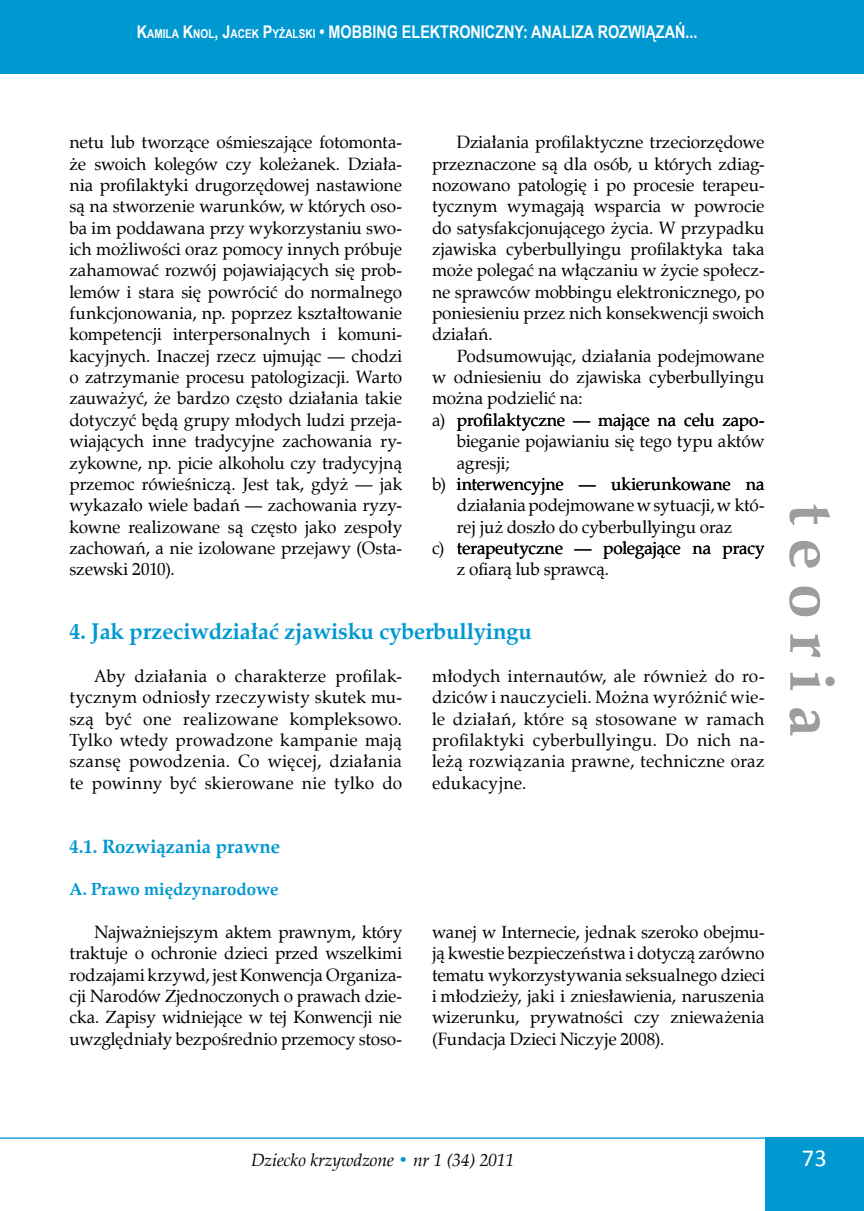
<style>
.page{position:relative;width:864px;height:1211px;background:#fff}
.page>*{position:absolute;margin:0;border:0;box-sizing:border-box;transform-origin:0 0}
.t1{font:700 63px "Zapf Calligr EU";color:#9c9d9f}
.t2{font:24.5px "Calibri";color:#fff}
.tytul_2{font:700 22.75px "Zapf Calligr EU";letter-spacing:-.005em;color:#0098d1}
.tytul_3{font:700 19.25px "Zapf Calligr EU";color:#0098d1}
.tekst_2{font:17.5px/21.3px "Zapf Calligr EU";color:#000;text-align:justify}
.wciecie_1{font:17.5px/21.3px "Zapf Calligr EU";letter-spacing:-.01em;color:#000;text-align:justify}
.pagina_2{font:700 17.5px "Arial Narrow";color:#fff}
.t3{font:italic 17.5px "Zapf Calligr EU";color:#000}
.tytul_4{font:700 17.5px "Zapf Calligr EU";color:#0098d1}
.s1{font-style:inherit}
.s2{font-size:12.25px}
.s3{color:#0098d1}
</style>
<div class="page">
<hr style="left:0;top:1137px;width:842px;height:1px;background:#0098d1">
<div style="left:765px;top:1137px;width:98px;height:73px;background:#0098d1"></div>
<div style="left:0;top:0;width:863px;height:74px;background:#0098d1"></div>
<p class="pagina_2" style="left:137px;top:19px;width:562px"><span class="s1">K</span><span class="s2">AMILA</span> <span class="s1">K</span><span class="s2">NOL</span><span class="s1">, J</span><span class="s2">ACEK</span> <span class="s1">P</span><span class="s2">YŻALSKI</span> • MOBBING ELEKTRONICZNY: ANALIZA ROZWIĄZAŃ...</p>
<p class="tekst_2" style="left:69px;top:132px;width:334px">netu lub tworzące ośmieszające fotomonta&shy;że swoich kolegów czy koleżanek. Działa&shy;nia profilaktyki drugorzędowej nastawione są na stworzenie warunków, w których oso&shy;ba im poddawana przy wykorzystaniu swo&shy;ich możliwości oraz pomocy innych próbuje zahamować rozwój pojawiających się prob&shy;lemów i stara się powrócić do normalnego funkcjonowania, np. poprzez kształtowanie kompetencji interpersonalnych i komuni&shy;kacyjnych. Inaczej rzecz ujmując — chodzi o zatrzymanie procesu patologizacji. Warto zauważyć, że bardzo często działania takie dotyczyć będą grupy młodych ludzi przeja&shy;wiających inne tradycyjne zachowania ry&shy;zykowne, np. picie alkoholu czy tradycyjną przemoc rówieśniczą. Jest tak, gdyż — jak wykazało wiele badań — zachowania ryzy&shy;kowne realizowane są często jako zespoły zachowań, a nie izolowane przejawy (Osta&shy;szewski 2010).</p>
<p class="tekst_2" style="left:432px;top:132px;width:334px;text-indent:25px">Działania profilaktyczne trzeciorzędowe przeznaczone są dla osób, u których zdiag&shy;nozowano patologię i po procesie terapeu&shy;tycznym wymagają wsparcia w powrocie do satysfakcjonującego życia. W przypadku zjawiska cyberbullyingu profilaktyka taka może polegać na włączaniu w życie społecz&shy;ne sprawców mobbingu elektronicznego, po poniesieniu przez nich konsekwencji swoich działań.</p>
<p class="tekst_2" style="left:432px;top:345px;width:334px;text-indent:25px">Podsumowując, działania podejmowane w odniesieniu do zjawiska cyberbullyingu można podzielić na:</p>
<p class="wciecie_1" style="left:456px;top:409px;width:309px;text-indent:-25px">a) profilaktyczne — mające na celu zapo&shy;bieganie pojawianiu się tego typu aktów agresji;</p>
<p class="wciecie_1" style="left:456px;top:473px;width:309px;text-indent:-25px">b) interwencyjne — ukierunkowane na działania podejmowane w sytuacji, w któ&shy;rej już doszło do cyberbullyingu oraz</p>
<p class="wciecie_1" style="left:456px;top:537px;width:309px;text-indent:-25px">c) terapeutyczne — polegające na pracy z ofiarą lub sprawcą.</p>
<p class="tytul_2" style="left:69px;top:617px;width:463px">4. Jak przeciwdziałać zjawisku cyberbullyingu</p>
<p class="tekst_2" style="left:69px;top:665px;width:334px;text-indent:25px">Aby działania o charakterze profilak&shy;tycznym odniosły rzeczywisty skutek mu&shy;szą być one realizowane kompleksowo.<br>Tylko wtedy prowadzone kampanie mają szansę powodzenia. Co więcej, działania te powinny być skierowane nie tylko do</p>
<p class="tekst_2" style="left:432px;top:665px;width:334px">młodych internautów, ale również do ro&shy;dziców i nauczycieli. Można wyróżnić wie&shy;le działań, które są stosowane w ramach profilaktyki cyberbullyingu. Do nich na&shy;leżą rozwiązania prawne, techniczne oraz edukacyjne.</p>
<p class="tytul_3" style="left:69px;top:834px;width:212px">4.1. Rozwiązania prawne</p>
<p class="tytul_4" style="left:69px;top:878px;width:211px">A. Prawo międzynarodowe</p>
<p class="tekst_2" style="left:69px;top:921px;width:334px;text-indent:25px">Najważniejszym aktem prawnym, który traktuje o ochronie dzieci przed wszelkimi rodzajami krzywd, jest Konwencja Organiza&shy;cji Narodów Zjednoczonych o prawach dzie&shy;cka. Zapisy widniejące w tej Konwencji nie uwzględniały bezpośrednio przemocy stoso-</p>
<p class="tekst_2" style="left:432px;top:921px;width:334px">wanej w Internecie, jednak szeroko obejmu&shy;ją kwestie bezpieczeństwa i dotyczą zarówno tematu wykorzystywania seksualnego dzieci i młodzieży, jaki i zniesławienia, naruszenia wizerunku, prywatności czy znieważenia (Fundacja Dzieci Niczyje 2008).</p>
<h1 class="t1" style="left:850px;top:503px;width:235px;rotate:90deg">t e or ia</h1>
<p class="t3" style="left:251px;top:1149px;width:265px">Dziecko krzywdzone <span class="s3">•</span> nr 1 (34) 2011</p>
<h2 class="t2" style="left:801px;top:1142px;width:26px">73</h2>
</div>
